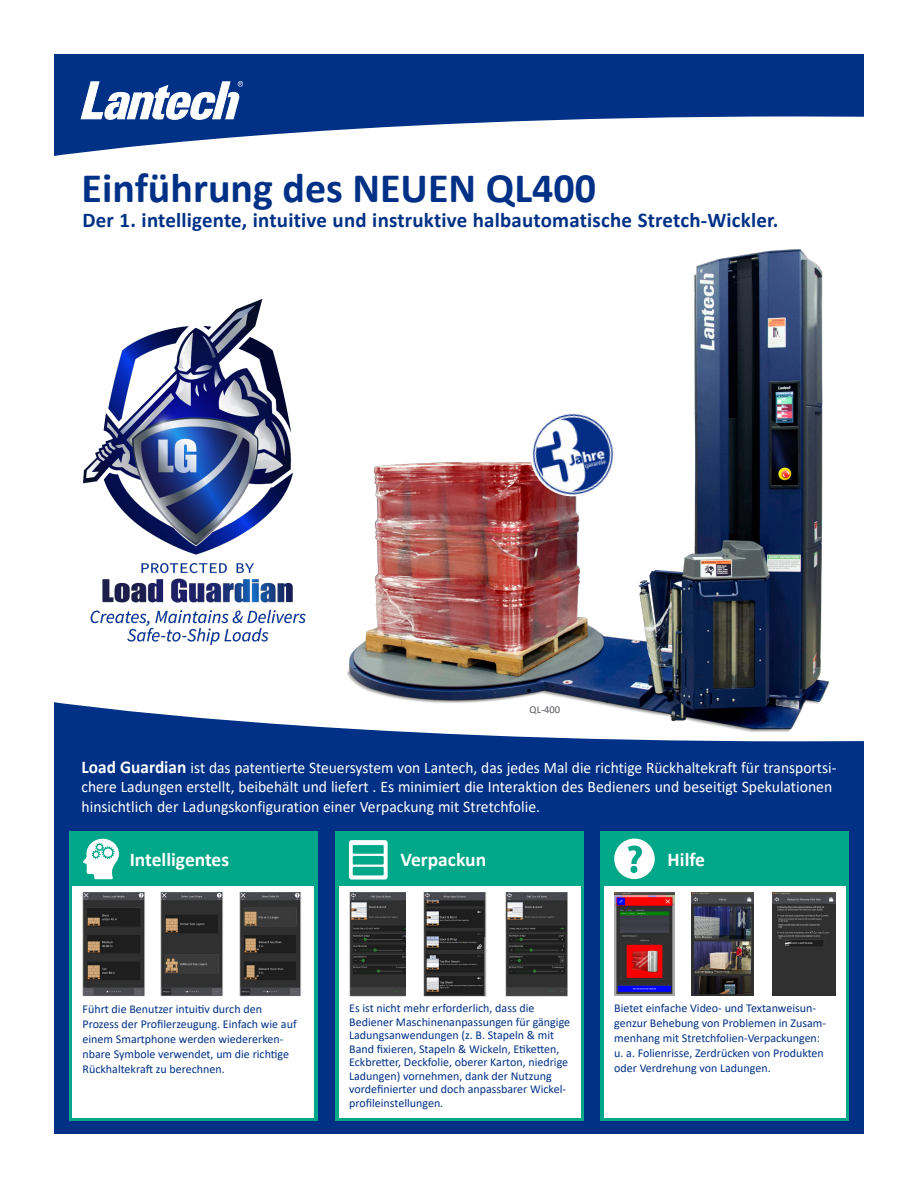
<style>
.page{position:relative;width:918px;height:1188px;background:#fff}
.page>*{position:absolute;margin:0;border:0;box-sizing:border-box;transform-origin:0 0}
.t1{font:700 42px "Calibri";color:#003186}
.t2{font:700 21px "Calibri";letter-spacing:.01em;color:#003186}
.t3{font:700 19.5px "Calibri";color:#fff}
.t4{font:16.2px/19.5px "Calibri";color:#fff;scale:.96 1}
.t5{font:12px/15px "Calibri";color:#003186}
.t6{font:10.5px "Calibri";color:#54555a}
.s1{font-weight:700;font-size:18px}
</style>
<div class="page">
<svg style="left:54px;top:702px;width:810px;height:51px;fill:#003186"></svg>
<img style="left:335px;top:249px;width:515px;height:493px">
<div style="left:54px;top:753px;width:810px;height:381px;background:#003186"></div>
<svg style="left:54px;top:54px;width:810px;height:102px;fill:#003186"></svg>
<svg style="left:81px;top:81px;width:162px;height:39px"></svg>
<div style="left:601px;top:831px;width:248px;height:289px;background:#00a788"></div>
<div style="left:604px;top:886px;width:242px;height:231px;background:#fff"></div>
<div style="left:335px;top:831px;width:249px;height:289px;background:#00a788"></div>
<div style="left:69px;top:831px;width:248px;height:289px;background:#00a788"></div>
<svg style="left:83px;top:839px;width:36px;height:40px"></svg>
<svg style="left:614px;top:839px;width:41px;height:40px"></svg>
<div style="left:72px;top:886px;width:242px;height:231px;background:#fff"></div>
<div style="left:339px;top:886px;width:241px;height:231px;background:#fff"></div>
<svg style="left:349px;top:840px;width:39px;height:40px"></svg>
<img style="left:83px;top:893px;width:62px;height:104px">
<img style="left:161px;top:893px;width:62px;height:103px">
<img style="left:239px;top:893px;width:62px;height:103px">
<img style="left:424px;top:893px;width:63px;height:104px">
<img style="left:505px;top:893px;width:63px;height:104px">
<img style="left:350px;top:893px;width:55px;height:103px">
<img style="left:614px;top:893px;width:60px;height:103px">
<img style="left:692px;top:893px;width:61px;height:103px">
<img style="left:773px;top:893px;width:62px;height:103px">
<img style="left:83px;top:299px;width:223px;height:346px">
<img style="left:526px;top:411px;width:93px;height:89px">
<p class="t1" style="left:82px;top:159px;width:516px">Einführung des NEUEN QL400</p>
<p class="t2" style="left:83px;top:205px;width:697px">Der 1. intelligente, intuitive und instruktive halbautomatische Stretch-Wickler.</p>
<p class="t6" style="left:530px;top:703px;width:32px">QL-400</p>
<p class="t4" style="left:82px;top:757px;width:788px"><span class="s1">Load Guardian</span> ist das patentierte Steuersystem von Lantech, das jedes Mal die richtige Rückhaltekraft für transportsi&shy;chere Ladungen erstellt, beibehält und liefert . Es minimiert die Interaktion des Bedieners und beseitigt Spekulationen hinsichtlich der Ladungskonfiguration einer Verpackung mit Stretchfolie.</p>
<p class="t3" style="left:130px;top:846px;width:101px">Intelligentes</p>
<p class="t3" style="left:668px;top:846px;width:39px">Hilfe</p>
<p class="t3" style="left:401px;top:846px;width:87px">Verpackun</p>
<p class="t5" style="left:83px;top:1001px;width:181px">Führt die Benutzer intuitiv durch den</p>
<p class="t5" style="left:83px;top:1016px;width:216px">Prozess der Profilerzeugung. Einfach wie auf einem Smartphone werden wiedererken&shy;nbare Symbole verwendet, um die richtige Rückhaltekraft zu berechnen.</p>
<p class="t5" style="left:349px;top:1001px;width:223px;line-height:13.5px">Es ist nicht mehr erforderlich, dass die Bediener Maschinenanpassungen für gängige Ladungsanwendungen (z. B. Stapeln &amp; mit Band fixieren, Stapeln &amp; Wickeln, Etiketten, Eckbretter, Deckfolie, oberer Karton, niedrige Ladungen) vornehmen, dank der Nutzung</p>
<p class="t5" style="left:349px;top:1082px;width:218px;line-height:13.5px">vordefinierter und doch anpassbarer Wickel&shy;profileinstellungen.</p>
<p class="t5" style="left:614px;top:1000px;width:213px">Bietet einfache Video- und Textanweisun&shy;genzur Behebung von Problemen in Zusam&shy;menhang mit Stretchfolien-Verpackungen: u. a. Folienrisse, Zerdrücken von Produkten oder Verdrehung von Ladungen.</p>
</div>
